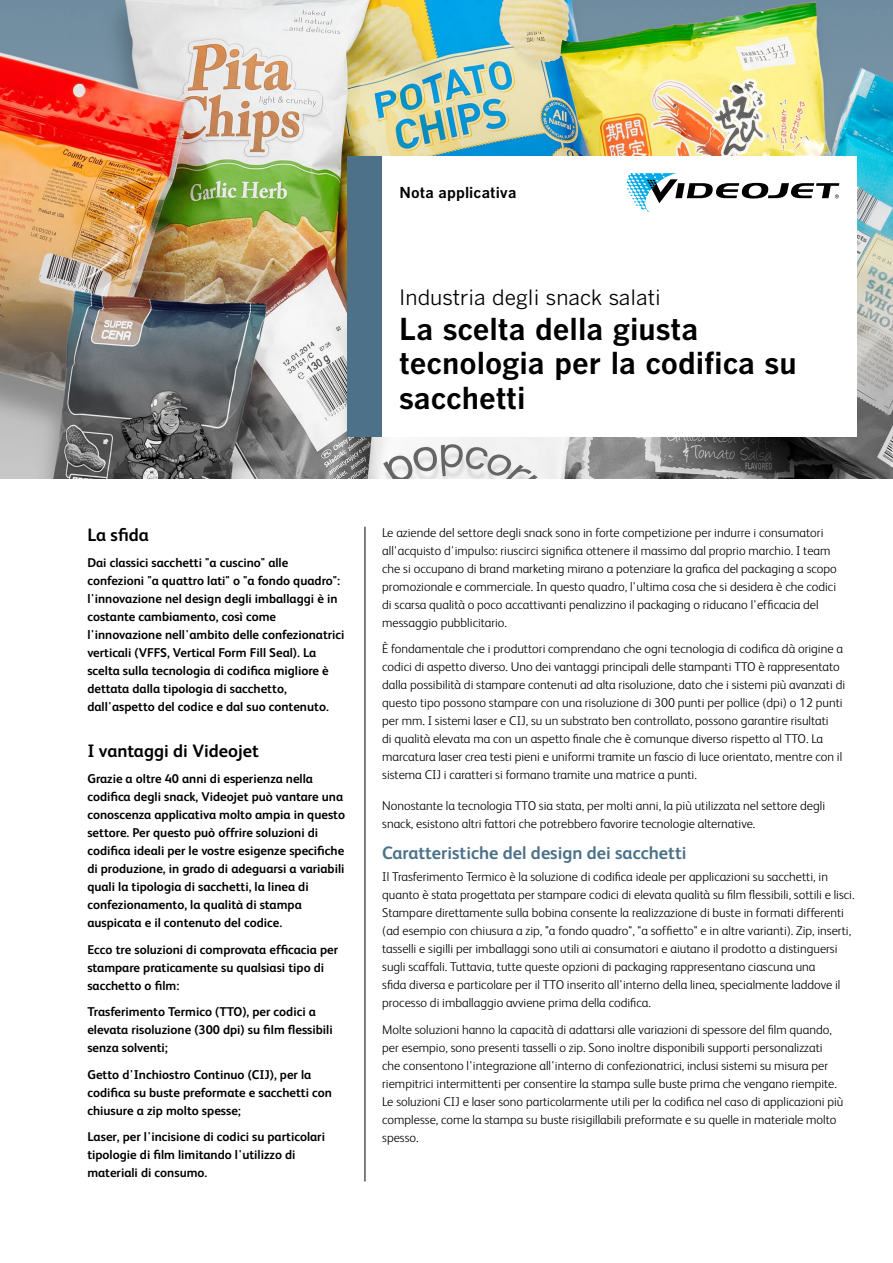
<style>
.page{position:relative;width:893px;height:1263px;background:#fff}
.page>*{position:absolute;margin:0;border:0;box-sizing:border-box;transform-origin:0 0}
.t1{font:30px/34.5px "Benton Got Bol";color:#000}
.t2{font:21px "Benton Got Reg";color:#000}
.t3{font:700 18px "FS Albert";color:#4c7189}
.t4{font:700 18px "FS Albert";color:#000}
.t5{font:15px "Benton Got Bol";letter-spacing:.005em;color:#000}
.t6{font:300 12.75px/18px "FS Albert";color:#000}
.t7{font:700 12.75px/18px "FS Albert";color:#000}
</style>
<div class="page">
<img style="left:0;top:0;width:893px;height:478px">
<hr style="left:365px;top:527px;width:1px;height:654px;background:#000">
<div style="left:382px;top:156px;width:474px;height:281px;background:#fff"></div>
<div style="left:348px;top:156px;width:34px;height:281px;background:#4c7189"></div>
<svg style="left:627px;top:173px;width:212px;height:39px"></svg>
<p class="t5" style="left:399px;top:183px;width:118px">Nota applicativa</p>
<h2 class="t2" style="left:399px;top:285px;width:263px">Industria degli snack salati</h2>
<h1 class="t1" style="left:399px;top:311px;width:399px">La scelta della giusta tecnologia per la codifica su sacchetti</h1>
<h3 class="t4" style="left:87px;top:524px;width:63px">La sfida</h3>
<p class="t7" style="left:87px;top:554px;width:259px">Dai classici sacchetti "a cuscino" alle confezioni "a quattro lati" o "a fondo quadro": l'innovazione nel design degli imballaggi è in costante cambiamento, così come l'innovazione nell'ambito delle confezionatrici verticali (VFFS, Vertical Form Fill Seal). La scelta sulla tecnologia di codifica migliore è dettata dalla tipologia di sacchetto, dall'aspetto del codice e dal suo contenuto.</p>
<h3 class="t4" style="left:87px;top:740px;width:173px">I vantaggi di Videojet</h3>
<p class="t7" style="left:87px;top:770px;width:259px">Grazie a oltre 40 anni di esperienza nella codifica degli snack, Videojet può vantare una conoscenza applicativa molto ampia in questo settore. Per questo può offrire soluzioni di codifica ideali per le vostre esigenze specifiche di produzione, in grado di adeguarsi a variabili quali la tipologia di sacchetti, la linea di confezionamento, la qualità di stampa auspicata e il contenuto del codice.</p>
<p class="t7" style="left:87px;top:940px;width:252px">Ecco tre soluzioni di comprovata efficacia per stampare praticamente su qualsiasi tipo di sacchetto o film:</p>
<p class="t7" style="left:87px;top:1003px;width:247px">Trasferimento Termico (TTO), per codici a elevata risoluzione (300 dpi) su film flessibili senza solventi;</p>
<p class="t7" style="left:87px;top:1065px;width:246px">Getto d'Inchiostro Continuo (CIJ), per la codifica su buste preformate e sacchetti con chiusure a zip molto spesse;</p>
<p class="t7" style="left:87px;top:1128px;width:239px">Laser, per l'incisione di codici su particolari tipologie di film limitando l'utilizzo di materiali di consumo.</p>
<p class="t6" style="left:382px;top:523px;width:456px">Le aziende del settore degli snack sono in forte competizione per indurre i consumatori all'acquisto d'impulso: riuscirci significa ottenere il massimo dal proprio marchio. I team che si occupano di brand marketing mirano a potenziare la grafica del packaging a scopo promozionale e commerciale. In questo quadro, l'ultima cosa che si desidera è che codici di scarsa qualità o poco accattivanti penalizzino il packaging o riducano l'efficacia del messaggio pubblicitario.</p>
<p class="t6" style="left:382px;top:640px;width:464px">È fondamentale che i produttori comprendano che ogni tecnologia di codifica dà origine a codici di aspetto diverso. Uno dei vantaggi principali delle stampanti TTO è rappresentato dalla possibilità di stampare contenuti ad alta risoluzione, dato che i sistemi più avanzati di questo tipo possono stampare con una risoluzione di 300 punti per pollice (dpi) o 12 punti per mm. I sistemi laser e CIJ, su un substrato ben controllato, possono garantire risultati<br>di qualità elevata ma con un aspetto finale che è comunque diverso rispetto al TTO. La marcatura laser crea testi pieni e uniformi tramite un fascio di luce orientato, mentre con il sistema CIJ i caratteri si formano tramite una matrice a punti.</p>
<p class="t6" style="left:382px;top:797px;width:444px">Nonostante la tecnologia TTO sia stata, per molti anni, la più utilizzata nel settore degli snack, esistono altri fattori che potrebbero favorire tecnologie alternative.</p>
<h3 class="t3" style="left:382px;top:842px;width:306px">Caratteristiche del design dei sacchetti</h3>
<p class="t6" style="left:382px;top:867px;width:474px">Il Trasferimento Termico è la soluzione di codifica ideale per applicazioni su sacchetti, in quanto è stata progettata per stampare codici di elevata qualità su film flessibili, sottili e lisci.<br>Stampare direttamente sulla bobina consente la realizzazione di buste in formati differenti (ad esempio con chiusura a zip, "a fondo quadro", "a soffietto" e in altre varianti). Zip, inserti, tasselli e sigilli per imballaggi sono utili ai consumatori e aiutano il prodotto a distinguersi sugli scaffali. Tuttavia, tutte queste opzioni di packaging rappresentano ciascuna una<br>sfida diversa e particolare per il TTO inserito all'interno della linea, specialmente laddove il processo di imballaggio avviene prima della codifica.</p>
<p class="t6" style="left:382px;top:1020px;width:463px">Molte soluzioni hanno la capacità di adattarsi alle variazioni di spessore del film quando, per esempio, sono presenti tasselli o zip. Sono inoltre disponibili supporti personalizzati che consentono l'integrazione all'interno di confezionatrici, inclusi sistemi su misura per riempitrici intermittenti per consentire la stampa sulle buste prima che vengano riempite.<br>Le soluzioni CIJ e laser sono particolarmente utili per la codifica nel caso di applicazioni più complesse, come la stampa su buste risigillabili preformate e su quelle in materiale molto spesso.</p>
</div>
